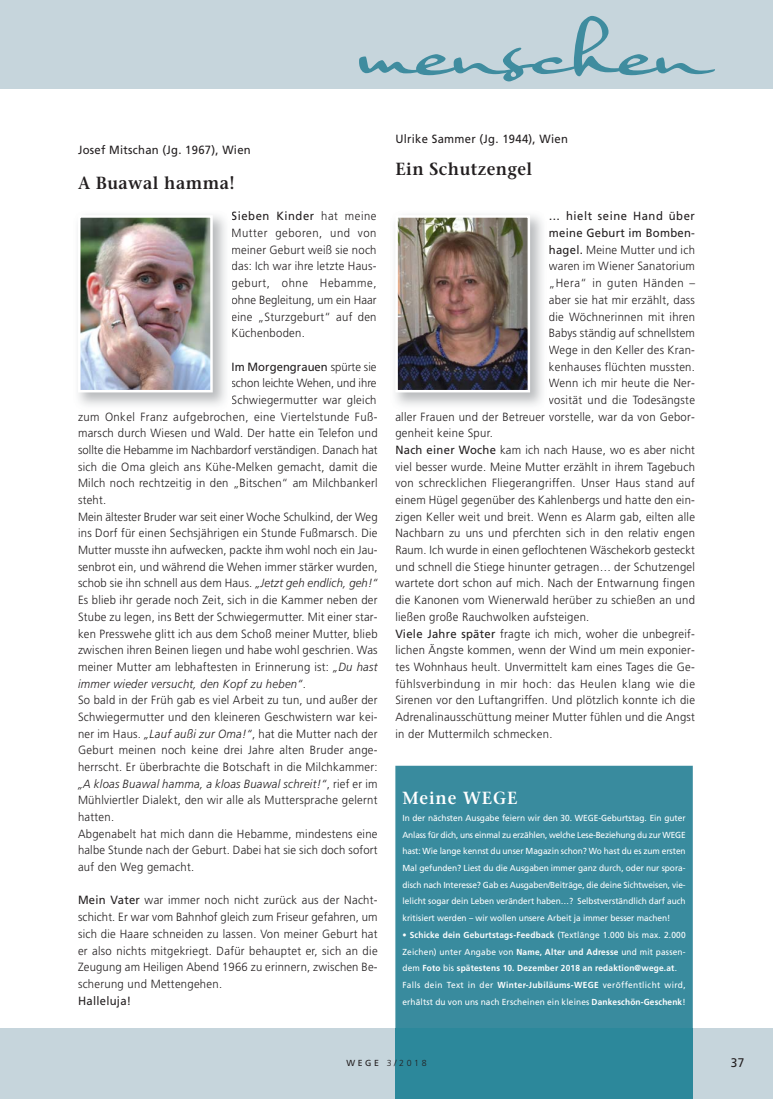
<style>
.page{position:relative;width:773px;height:1099px;background:#fff}
.page>*{position:absolute;margin:0;border:0;box-sizing:border-box;transform-origin:0 0}
.t1{font:68.75px "Nothing";color:#3f8c9f}
.t2{font:600 17.5px "Stone Serif Std";letter-spacing:.025em;color:#231f20;scale:.95 1}
.t3{font:600 17.5px "Stone Serif Std";letter-spacing:.05em;color:#fff;scale:.95 1}
.t4{font:12.5px "Frutiger";color:#231f20;scale:.95 1}
.t5{font:300 11.88px/16.6px "Frutiger";letter-spacing:.025em;color:#231f20;text-align:justify;scale:.95 1}
.t6{font:300 11.88px "Frutiger";letter-spacing:.005em;color:#231f20;scale:.95 1}
.t7{font:italic 300 11.88px "Frutiger";letter-spacing:.025em;color:#231f20;scale:.95 1}
.t8{font:11.88px "Frutiger LT Std";letter-spacing:.025em;color:#231f20;scale:.95 1}
.t9{font:300 11.88px "Frutiger";letter-spacing:.045em;color:#231f20;scale:.95 1}
.t10{font:11.88px "Frutiger";letter-spacing:.025em;color:#231f20;scale:.95 1}
.t11{font:300 11.88px "Frutiger";color:#231f20;scale:.95 1}
.t12{font:11.88px "Frutiger";letter-spacing:.005em;color:#231f20;scale:.95 1}
.t13{font:300 11.88px "Frutiger";letter-spacing:.05em;color:#231f20;scale:.95 1}
.t14{font:11.88px "Frutiger";letter-spacing:.05em;color:#231f20;scale:.95 1}
.t15{font:8.75px/16.6px "Frutiger";letter-spacing:.02em;color:#fff;text-align:justify;scale:.95 1}
.t16{font:300 8.75px "Frutiger";color:#231f20}
.s1{font-weight:400}
.s2{font-weight:300}
.s3{font-style:italic}
.s4{font-style:normal}
.s5{font-weight:700}
</style>
<div class="page">
<div style="left:0;top:1028px;width:772px;height:70px;background:#c6d5dc"></div>
<div style="left:0;top:0;width:772px;height:89px;background:#c6d5dc"></div>
<img style="left:81px;top:218px;width:129px;height:171px">
<div style="left:78px;top:215px;width:135px;height:177px;border:2px solid #fff"></div>
<img style="left:398px;top:218px;width:129px;height:171px">
<div style="left:395px;top:215px;width:135px;height:177px;border:2px solid #fff"></div>
<div style="left:395px;top:765px;width:297px;height:263px;background:#398b9e"></div>
<div style="left:395px;top:1028px;width:297px;height:70px;background:#2c889b"></div>
<h1 class="t1" style="left:358px;top:9px;width:348px">menschen</h1>
<p class="t8" style="left:78px;top:145px;width:183px">Josef Mitschan (Jg. 1967), Wien</p>
<h2 class="t2" style="left:78px;top:176px;width:166px">A Buawal hamma!</h2>
<p class="t5" style="left:231px;top:209px;width:154px"><span class="s1">Sieben Kinder</span> hat meine Mutter geboren, und von meiner Geburt weiß sie noch das: Ich war ihre letzte Haus&shy;geburt, ohne Hebamme, ohne Begleitung, um ein Haar eine „Sturzgeburt“ auf den Küchenboden.</p>
<p class="t12" style="left:231px;top:361px;width:154px">Im Morgengrauen <span class="s2">spürte sie</span></p>
<p class="t11" style="left:231px;top:378px;width:154px">schon leichte Wehen, und ihre</p>
<p class="t5" style="left:231px;top:392px;width:154px">Schwiegermutter war gleich</p>
<p class="t5" style="left:78px;top:409px;width:317px">zum Onkel Franz aufgebrochen, eine Viertelstunde Fuß-</p>
<p class="t5" style="left:78px;top:426px;width:317px">marsch durch Wiesen und Wald. Der hatte ein Telefon und</p>
<p class="t6" style="left:78px;top:445px;width:317px">sollte die Hebamme im Nachbardorf verständigen. Danach hat</p>
<p class="t5" style="left:78px;top:459px;width:317px">sich die Oma gleich ans Kühe-Melken gemacht, damit die</p>
<p class="t5" style="left:78px;top:476px;width:317px">Milch noch rechtzeitig in den „Bitschen“ am Milchbankerl</p>
<p class="t5" style="left:78px;top:492px;width:31px">steht.</p>
<p class="t6" style="left:78px;top:512px;width:317px">Mein ältester Bruder war seit einer Woche Schulkind, der Weg</p>
<p class="t5" style="left:78px;top:526px;width:317px">ins Dorf für einen Sechsjährigen ein Stunde Fußmarsch. Die</p>
<p class="t5" style="left:78px;top:542px;width:317px">Mutter musste ihn aufwecken, packte ihm wohl noch ein Jau-</p>
<p class="t5" style="left:78px;top:559px;width:317px">senbrot ein, und während die Wehen immer stärker wurden,</p>
<p class="t5" style="left:78px;top:576px;width:317px">schob sie ihn schnell aus dem Haus. <span class="s3">„Jetzt geh endlich, geh!“</span></p>
<p class="t5" style="left:78px;top:592px;width:317px">Es blieb ihr gerade noch Zeit, sich in die Kammer neben der</p>
<p class="t5" style="left:78px;top:609px;width:317px">Stube zu legen, ins Bett der Schwiegermutter. Mit einer star-</p>
<p class="t5" style="left:78px;top:626px;width:317px">ken Presswehe glitt ich aus dem Schoß meiner Mutter, blieb</p>
<p class="t5" style="left:78px;top:642px;width:317px">zwischen ihren Beinen liegen und habe wohl geschrien. Was</p>
<p class="t5" style="left:78px;top:659px;width:317px">meiner Mutter am lebhaftesten in Erinnerung ist: <span class="s3">„Du hast</span></p>
<p class="t7" style="left:78px;top:678px;width:241px">immer wieder versucht, den Kopf zu heben“<span class="s4">.</span></p>
<p class="t5" style="left:78px;top:692px;width:317px">So bald in der Früh gab es viel Arbeit zu tun, und außer der</p>
<p class="t5" style="left:78px;top:709px;width:317px">Schwiegermutter und den kleineren Geschwistern war kei-</p>
<p class="t5" style="left:78px;top:726px;width:317px">ner im Haus. <span class="s3">„Lauf außi zur Oma!“</span>, hat die Mutter nach der</p>
<p class="t5" style="left:78px;top:742px;width:317px">Geburt meinen noch keine drei Jahre alten Bruder ange-</p>
<p class="t5" style="left:78px;top:759px;width:317px">herrscht. Er überbrachte die Botschaft in die Milchkammer:</p>
<p class="t7" style="left:78px;top:778px;width:317px">„A kloas Buawal hamma, a kloas Buawal schreit!“<span class="s4">, rief er im</span></p>
<p class="t5" style="left:78px;top:792px;width:317px">Mühlviertler Dialekt, den wir alle als Muttersprache gelernt</p>
<p class="t5" style="left:78px;top:809px;width:40px">hatten.</p>
<p class="t5" style="left:78px;top:826px;width:317px">Abgenabelt hat mich dann die Hebamme, mindestens eine</p>
<p class="t5" style="left:78px;top:842px;width:317px">halbe Stunde nach der Geburt. Dabei hat sie sich doch sofort</p>
<p class="t5" style="left:78px;top:859px;width:124px">auf den Weg gemacht.</p>
<p class="t5" style="left:78px;top:892px;width:317px"><span class="s1">Mein Vater</span> war immer noch nicht zurück aus der Nacht&shy;schicht. Er war vom Bahnhof gleich zum Friseur gefahren, um sich die Haare schneiden zu lassen. Von meiner Geburt hat er also nichts mitgekriegt. Dafür behauptet er, sich an die Zeugung am Heiligen Abend 1966 zu erinnern, zwischen Be&shy;scherung und Mettengehen.</p>
<p class="t10" style="left:78px;top:995px;width:58px">Halleluja!</p>
<p class="t8" style="left:395px;top:134px;width:183px">Ulrike Sammer (Jg. 1944), Wien</p>
<h2 class="t2" style="left:395px;top:162px;width:145px">Ein Schutzengel</h2>
<p class="t14" style="left:548px;top:211px;width:155px">… hielt seine Hand über</p>
<p class="t10" style="left:548px;top:228px;width:155px">meine Geburt im Bomben-</p>
<p class="t5" style="left:548px;top:242px;width:155px"><span class="s1">hagel.</span> Meine Mutter und ich</p>
<p class="t5" style="left:548px;top:259px;width:155px">waren im Wiener Sanatorium</p>
<p class="t13" style="left:548px;top:278px;width:155px">„Hera“ in guten Händen –</p>
<p class="t5" style="left:548px;top:292px;width:155px">aber sie hat mir erzählt, dass</p>
<p class="t5" style="left:548px;top:309px;width:155px">die Wöchnerinnen mit ihren</p>
<p class="t5" style="left:548px;top:326px;width:155px">Babys ständig auf schnellstem</p>
<p class="t5" style="left:548px;top:342px;width:155px">Wege in den Keller des Kran-</p>
<p class="t5" style="left:548px;top:359px;width:155px">kenhauses flüchten mussten.</p>
<p class="t5" style="left:548px;top:376px;width:155px">Wenn ich mir heute die Ner-</p>
<p class="t5" style="left:548px;top:392px;width:155px">vosität und die Todesängste</p>
<p class="t5" style="left:395px;top:409px;width:317px">aller Frauen und der Betreuer vorstelle, war da von Gebor-</p>
<p class="t5" style="left:395px;top:426px;width:104px">genheit keine Spur.</p>
<p class="t5" style="left:395px;top:442px;width:317px"><span class="s1">Nach einer Woche</span> kam ich nach Hause, wo es aber nicht</p>
<p class="t5" style="left:395px;top:459px;width:317px">viel besser wurde. Meine Mutter erzählt in ihrem Tagebuch</p>
<p class="t5" style="left:395px;top:476px;width:317px">von schrecklichen Fliegerangriffen. Unser Haus stand auf</p>
<p class="t5" style="left:395px;top:492px;width:317px">einem Hügel gegenüber des Kahlenbergs und hatte den ein-</p>
<p class="t5" style="left:395px;top:509px;width:317px">zigen Keller weit und breit. Wenn es Alarm gab, eilten alle</p>
<p class="t5" style="left:395px;top:526px;width:317px">Nachbarn zu uns und pferchten sich in den relativ engen</p>
<p class="t5" style="left:395px;top:542px;width:317px">Raum. Ich wurde in einen geflochtenen Wäschekorb gesteckt</p>
<p class="t5" style="left:395px;top:559px;width:317px">und schnell die Stiege hinunter getragen… der Schutzengel</p>
<p class="t5" style="left:395px;top:576px;width:317px">wartete dort schon auf mich. Nach der Entwarnung fingen</p>
<p class="t5" style="left:395px;top:592px;width:317px">die Kanonen vom Wienerwald herüber zu schießen an und</p>
<p class="t5" style="left:395px;top:609px;width:206px">ließen große Rauchwolken aufsteigen.</p>
<p class="t5" style="left:395px;top:626px;width:317px"><span class="s1">Viele Jahre später</span> fragte ich mich, woher die unbegreif-</p>
<p class="t5" style="left:395px;top:642px;width:317px">lichen Ängste kommen, wenn der Wind um mein exponier-</p>
<p class="t5" style="left:395px;top:659px;width:317px">tes Wohnhaus heult. Unvermittelt kam eines Tages die Ge-</p>
<p class="t9" style="left:395px;top:678px;width:317px">fühlsverbindung in mir hoch: das Heulen klang wie die</p>
<p class="t5" style="left:395px;top:692px;width:317px">Sirenen vor den Luftangriffen. Und plötzlich konnte ich die</p>
<p class="t5" style="left:395px;top:709px;width:317px">Adrenalinausschüttung meiner Mutter fühlen und die Angst</p>
<p class="t5" style="left:395px;top:726px;width:167px">in der Muttermilch schmecken.</p>
<h2 class="t3" style="left:402px;top:791px;width:123px">Meine WEGE</h2>
<p class="t15" style="left:402px;top:810px;width:299px">In der nächsten Ausgabe feiern wir den 30. WEGE-Geburtstag. Ein guter Anlass für dich, uns einmal zu erzählen, welche Lese-Beziehung du zur WEGE hast: Wie lange kennst du unser Magazin schon? Wo hast du es zum ersten Mal gefunden? Liest du die Ausgaben immer ganz durch, oder nur spora&shy;disch nach Interesse? Gab es Ausgaben/Beiträge, die deine Sichtweisen, vie&shy;lelicht sogar dein Leben verändert haben…? Selbstverständlich darf auch kritisiert werden – wir wollen unsere Arbeit ja immer besser machen!</p>
<p class="t15" style="left:402px;top:927px;width:299px;text-align:left"><span class="s5">• Schicke dein Geburtstags-Feedback</span> (Textlänge 1.000 bis max. 2.000<br>Zeichen) unter Angabe von <span class="s5">Name, Alter und Adresse</span> und mit passen&shy;dem <span class="s5">Foto</span> bis <span class="s5">spätestens 10. Dezember 2018 an redaktion@wege.at</span>.<br>Falls dein Text in der <span class="s5">Winter-Jubiläums-WEGE</span> veröffentlicht wird, erhältst du von uns nach Erscheinen ein kleines <span class="s5">Dankeschön-Geschenk</span>!</p>
<p class="t16" style="left:346px;top:1059px;width:82px"><span class="s1">WEGE</span> 3/2018</p>
<p class="t4" style="left:730px;top:1057px;width:16px">37</p>
</div>
